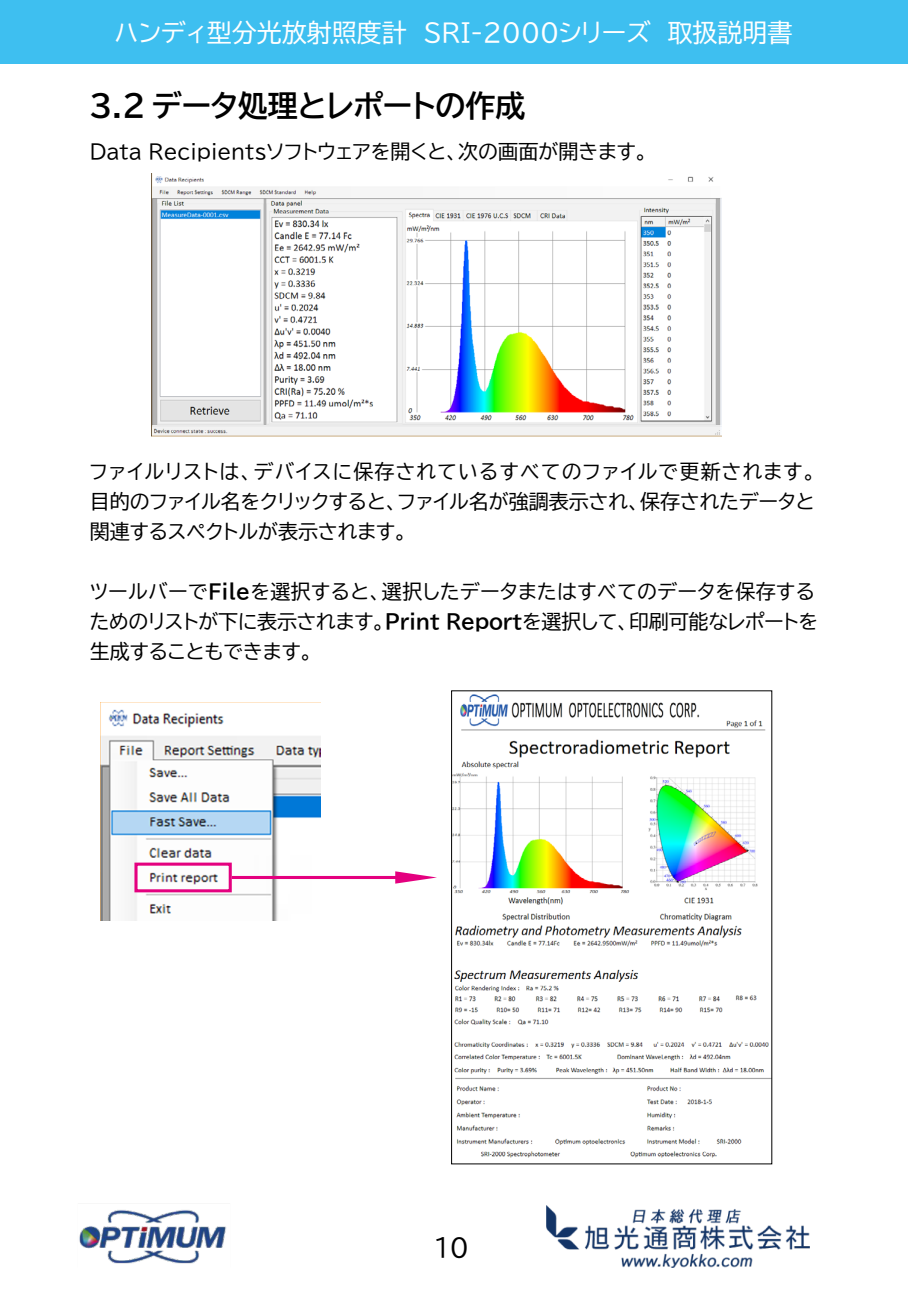
<style>
.page{position:relative;width:908px;height:1290px;background:#fff}
.page>*{position:absolute;margin:0;border:0;box-sizing:border-box;transform-origin:0 0}
.t1{font:30px "BIZ UDP Gothic Bold";color:#000}
.t2{font:25px "BIZ UDP Gothic";color:#fff}
.t3{font:25px "BIZ UDP Gothic";color:#000}
.t4{font:20px/30px "BIZ UDP Gothic";color:#000;text-align:justify}
.s1{font-family:"BIZ UDP Gothic Bold"}
</style>
<div class="page">
<div style="left:0;top:0;width:907px;height:64px;background:#3ebff0"></div>
<img style="left:79px;top:1210px;width:148px;height:54px">
<img style="left:546px;top:1205px;width:263px;height:63px">
<img style="left:100px;top:702px;width:220px;height:219px">
<img style="left:453px;top:694px;width:317px;height:464px">
<div style="left:451px;top:690px;width:321px;height:474px;border:1px solid #000"></div>
<div style="left:134px;top:863px;width:98px;height:29px;border:3px solid #e4007f"></div>
<svg style="left:395px;top:871px;width:42px;height:13px"></svg>
<hr style="left:232px;top:876px;width:178px;height:3px;background:#e4007f">
<img style="left:151px;top:174px;width:570px;height:263px">
<p class="t2" style="left:114px;top:20px;width:679px">ハンディ型分光放射照度計 SRI-2000シリーズ 取扱説明書</p>
<h1 class="t1" style="left:90px;top:90px;width:437px">3.2 データ処理とレポートの作成</h1>
<p class="t4" style="left:90px;top:137px;width:559px">Data Recipientsソフトウェアを開くと、次の画面が開きます。</p>
<p class="t4" style="left:90px;top:457px;width:727px">ファイルリストは、デバイスに保存されているすべてのファイルで更新されます。目的のファイル名をクリックすると、ファイル名が強調表示され、保存されたデータと関連するスペクトルが表示されます。</p>
<p class="t4" style="left:90px;top:577px;width:729px;text-align:left">ツールバーで<span class="s1">File</span>を選択すると、選択したデータまたはすべてのデータを保存するためのリストが下に表示されます。<span class="s1">Print Report</span>を選択して、印刷可能なレポートを生成することもできます。</p>
<p class="t3" style="left:434px;top:1235px;width:36px">10</p>
</div>
